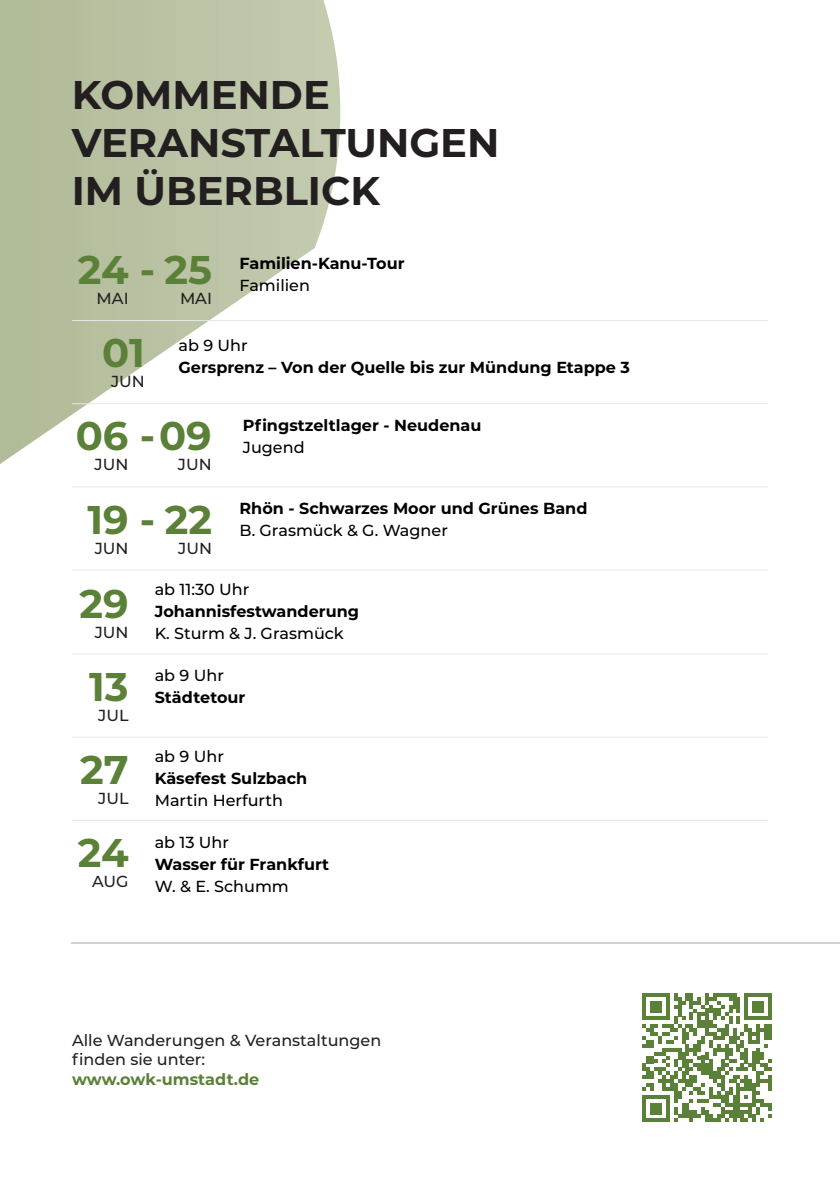
<style>
.page{position:relative;width:840px;height:1191px;background:#fff}
.page>*{position:absolute;margin:0;border:0;box-sizing:border-box;transform-origin:0 0}
.t1{font:700 40px/48px "Montserrat";color:#231f20}
.t2{font:700 40px "Montserrat";color:#5b8037}
.t3{font:700 16px "Montserrat";color:#000}
.t4{font:500 16px "Montserrat";color:#000}
.t5{font:500 16px/19.2px "Montserrat";color:#231f20}
.t6{font:700 16px "Montserrat";color:#5b8037}
</style>
<div class="page">
<svg style="left:642px;top:993px;width:129px;height:129px"></svg>
<hr style="left:72px;top:942px;width:767px;height:1px;background:#d1d2d4">
<svg style="left:1px;top:0;width:339px;height:464px"></svg>
<hr style="left:72px;top:320px;width:695px;height:1px;background:#e6e7e9">
<hr style="left:72px;top:403px;width:695px;height:1px;background:#e6e7e9">
<hr style="left:72px;top:486px;width:695px;height:1px;background:#e6e7e9">
<hr style="left:72px;top:569px;width:695px;height:1px;background:#e6e7e9">
<hr style="left:72px;top:653px;width:695px;height:1px;background:#e6e7e9">
<hr style="left:72px;top:736px;width:695px;height:1px;background:#e6e7e9">
<hr style="left:72px;top:820px;width:695px;height:1px;background:#e6e7e9">
<h1 class="t1" style="left:72px;top:69px;width:429px">KOMMENDE<br>VERANSTALTUNGEN<br>IM ÜBERBLICK</h1>
<h1 class="t2" style="left:78px;top:241px;width:136px">24 - 25</h1>
<p class="t3" style="left:239px;top:252px;width:166px">Familien-Kanu-Tour</p>
<p class="t4" style="left:239px;top:274px;width:72px">Familien</p>
<p class="t5" style="left:97px;top:288px;width:33px">MAI</p>
<p class="t5" style="left:180px;top:288px;width:33px">MAI</p>
<h1 class="t2" style="left:102px;top:324px;width:44px">01</h1>
<p class="t5" style="left:111px;top:371px;width:35px">JUN</p>
<p class="t4" style="left:178px;top:334px;width:71px">ab 9 Uhr</p>
<p class="t3" style="left:178px;top:355px;width:453px">Gersprenz – Von der Quelle bis zur Mündung Etappe 3</p>
<h1 class="t2" style="left:76px;top:406px;width:137px">06 -09</h1>
<p class="t5" style="left:94px;top:454px;width:35px">JUN</p>
<p class="t5" style="left:178px;top:454px;width:35px">JUN</p>
<h1 class="t2" style="left:87px;top:491px;width:126px">19 - 22</h1>
<p class="t3" style="left:243px;top:414px;width:240px">Pfingstzeltlager - Neudenau</p>
<p class="t4" style="left:243px;top:436px;width:63px">Jugend</p>
<p class="t3" style="left:239px;top:497px;width:349px">Rhön - Schwarzes Moor und Grünes Band</p>
<p class="t4" style="left:239px;top:519px;width:210px">B. Grasmück &amp; G. Wagner</p>
<p class="t5" style="left:95px;top:538px;width:35px">JUN</p>
<p class="t5" style="left:178px;top:538px;width:35px">JUN</p>
<h1 class="t2" style="left:79px;top:575px;width:51px">29</h1>
<p class="t5" style="left:95px;top:622px;width:35px">JUN</p>
<p class="t4" style="left:155px;top:578px;width:96px">ab 11:30 Uhr</p>
<p class="t3" style="left:155px;top:599px;width:206px">Johannisfestwanderung</p>
<p class="t4" style="left:155px;top:622px;width:190px">K. Sturm &amp; J. Grasmück</p>
<h1 class="t2" style="left:89px;top:657px;width:41px">13</h1>
<p class="t5" style="left:98px;top:704px;width:32px">JUL</p>
<h1 class="t2" style="left:80px;top:740px;width:50px">27</h1>
<p class="t5" style="left:98px;top:788px;width:32px">JUL</p>
<h1 class="t2" style="left:78px;top:824px;width:52px">24</h1>
<p class="t5" style="left:92px;top:871px;width:38px">AUG</p>
<p class="t4" style="left:155px;top:664px;width:71px">ab 9 Uhr</p>
<p class="t3" style="left:155px;top:686px;width:92px">Städtetour</p>
<p class="t4" style="left:155px;top:745px;width:71px">ab 9 Uhr</p>
<p class="t3" style="left:155px;top:766px;width:154px">Käsefest Sulzbach</p>
<p class="t4" style="left:155px;top:789px;width:130px">Martin Herfurth</p>
<p class="t4" style="left:155px;top:831px;width:76px">ab 13 Uhr</p>
<p class="t3" style="left:155px;top:852px;width:176px">Wasser für Frankfurt</p>
<p class="t4" style="left:155px;top:875px;width:135px">W. &amp; E. Schumm</p>
<p class="t5" style="left:72px;top:1030px;width:310px">Alle Wanderungen &amp; Veranstaltungen finden sie unter:</p>
<p class="t6" style="left:72px;top:1067px;width:188px">www.owk-umstadt.de</p>
</div>
